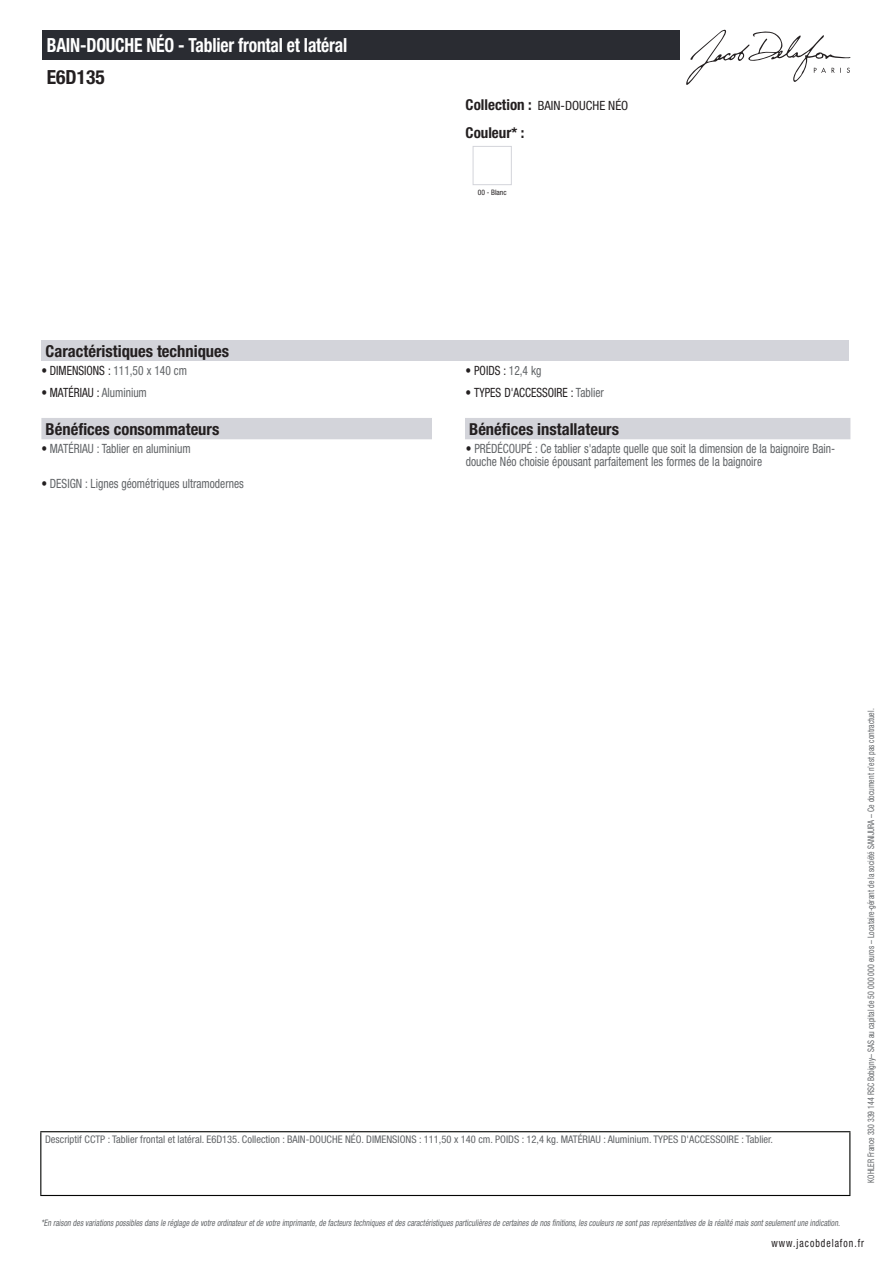
<style>
.page{position:relative;width:893px;height:1263px;background:#fff}
.page>*{position:absolute;margin:0;border:0;box-sizing:border-box;transform-origin:0 0}
.t1{font:700 condensed 19.5px "Helvetica Neue LT Std";letter-spacing:-.01em;color:#fff;scale:.9 1}
.t2{font:700 condensed 19.5px "Helvetica Neue LT Std";color:#231f20}
.t3{font:700 condensed 16.5px "Helvetica Neue LT Std";color:#231f20}
.t4{font:700 condensed 15px "Helvetica Neue LT Std";color:#231f20}
.t5{font:condensed 12.75px/13.5px "Helvetica Neue LT Std";color:#626568;scale:.9 1}
.t6{font:condensed 12.75px "Helvetica Neue LT Std";color:#231f20;scale:.9 1}
.t7{font:condensed 12.75px "Helvetica Neue LT Std";color:#231f20}
.t8{font:condensed 11.25px "Helvetica Neue LT Std";letter-spacing:.1em;color:#231f20;scale:.87 1}
.t9{font:condensed 10.5px "Helvetica Neue LT Std";color:#626568}
.t10{font:italic condensed 9px "Helvetica Neue LT Std";color:#626568;scale:.87 1}
.t11{font:condensed 9px "Helvetica Neue LT Std";color:#626568;scale:.87 1}
.t12{font:condensed 7.5px "Helvetica Neue LT Std";color:#231f20}
.s1{font-weight:700;font-size:15px}
.s2{color:#626568}
.s3{color:#231f20}
</style>
<div class="page">
<svg style="left:686px;top:30px;width:164px;height:55px"></svg>
<div style="left:473px;top:146px;width:39px;height:39px;border:1px solid #d3d4da"></div>
<div style="left:41px;top:340px;width:808px;height:21px;background:#d3d4da"></div>
<div style="left:41px;top:418px;width:809px;height:21px;background:#d3d4da"></div>
<div style="left:432px;top:418px;width:33px;height:21px;background:#fff"></div>
<div style="left:43px;top:30px;width:637px;height:30px;background:#2a2c32"></div>
<hr style="left:40px;top:1131px;width:810px;height:1px;background:#040503">
<hr style="left:40px;top:1132px;width:1px;height:63px;background:#040503">
<hr style="left:849px;top:1132px;width:1px;height:63px;background:#040503">
<hr style="left:40px;top:1195px;width:810px;height:1px;background:#040503">
<h1 class="t1" style="left:47px;top:33px;width:336px">BAIN-DOUCHE NÉO - Tablier frontal et latéral</h1>
<h1 class="t2" style="left:47px;top:65px;width:60px">E6D135</h1>
<h3 class="t7" style="left:466px;top:98px;width:164px"><span class="s1">Collection :</span> BAIN-DOUCHE NÉO</h3>
<h3 class="t4" style="left:466px;top:123px;width:60px">Couleur* :</h3>
<p class="t12" style="left:478px;top:188px;width:30px">00 - Blanc</p>
<h2 class="t3" style="left:46px;top:341px;width:185px">Caractéristiques techniques</h2>
<h3 class="t6" style="left:41px;top:363px;width:163px">• DIMENSIONS : <span class="s2">111,50 x 140 cm</span></h3>
<h3 class="t6" style="left:466px;top:363px;width:86px">• POIDS : <span class="s2">12,4 kg</span></h3>
<h3 class="t6" style="left:41px;top:385px;width:119px">• MATÉRIAU : <span class="s2">Aluminium</span></h3>
<h3 class="t6" style="left:466px;top:385px;width:155px">• TYPES D'ACCESSOIRE : <span class="s2">Tablier</span></h3>
<h2 class="t3" style="left:46px;top:419px;width:175px">Bénéfices consommateurs</h2>
<h2 class="t3" style="left:469px;top:419px;width:151px">Bénéfices installateurs</h2>
<h3 class="t5" style="left:41px;top:441px;width:168px"><span class="s3">•</span> MATÉRIAU : Tablier en aluminium</h3>
<h3 class="t5" style="left:466px;top:441px;width:412px"><span class="s3">•</span> PRÉDÉCOUPÉ : Ce tablier s'adapte quelle que soit la dimension de la baignoire Bain&shy;douche Néo choisie épousant parfaitement les formes de la baignoire</h3>
<h3 class="t5" style="left:41px;top:477px;width:226px"><span class="s3">•</span> DESIGN : Lignes géométriques ultramodernes</h3>
<p class="t9" style="left:45px;top:1134px;width:729px">Descriptif CCTP : Tablier frontal et latéral. E6D135. Collection : BAIN-DOUCHE NÉO. DIMENSIONS : 111,50 x 140 cm. POIDS : 12,4 kg. MATÉRIAU : Aluminium. TYPES D'ACCESSOIRE : Tablier.</p>
<p class="t11" style="left:866px;top:1183px;width:547px;rotate:-90deg">KOHLER France 330 339 144 RSC Bobigny– SAS au capital de 50 000 000 euros – Locataire-gérant de la société SANIJURA – Ce document n’est pas contractuel.</p>
<p class="t10" style="left:41px;top:1217px;width:922px">*En raison desvariationspossiblesdansle réglage de votre ordinateuretde votre imprimante,de facteurstechniquesetdescaractéristiquesparticulièresde certainesde nosfinitions,lescouleursne sontpasreprésentativesde la réalité maissontseulementune indication.</p>
<p class="t8" style="left:772px;top:1237px;width:108px">www.jacobdelafon.fr</p>
</div>
